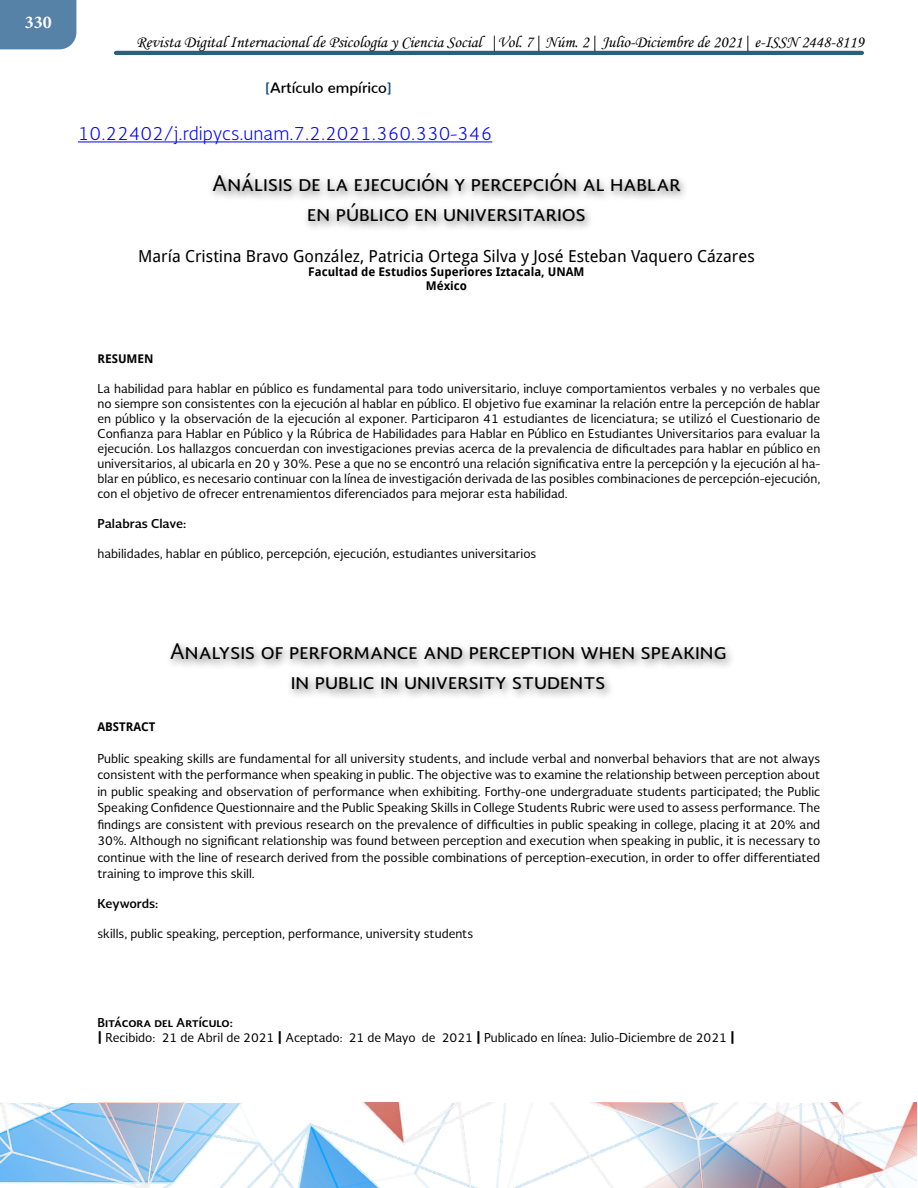
<style>
.page{position:relative;width:918px;height:1188px;background:#fff}
.page>*{position:absolute;margin:0;border:0;box-sizing:border-box;transform-origin:0 0}
.Título_ingles_artícu{font:21px "Soberana Sans";color:#000}
.Título_artículo_para{font:21px "Soberana Sans";color:#000}
.t1{font:300 18px "Soberana Sans";color:#00f}
.t2{font:700 18px "Minion Pro";color:#fff}
.t3{font:16.5px "Monotype Corsiva";color:#000}
.autores_texto{font:16.5px "Droid Sans";color:#000}
.Seccion_de_articulo{font:600 15px "Nunito";color:#000}
.Palabras_claves_text{font:12px/15px "Soberana Sans";color:#000;text-align:justify}
.Abstract_texto{font:12px/16.5px "Soberana Sans";color:#000;text-align:justify}
.Bitacora_texto{font:12px "Soberana Sans";color:#000}
.Pais_texto{font:700 12px "Droid Sans";color:#000}
.Palabras_claves_rotu{font:700 12px "Soberana Sans";letter-spacing:-.005em;color:#000}
.Bitacora_rotulo{font:700 12px "Soberana Sans";color:#000}
.Abstract_rotulo{font:700 12px "Droid Sans";color:#000}
.Resumen_rotulo{font:700 12px "Droid Sans";color:#000}
.s1{color:#0f4c81}
.s2{font-weight:900}
</style>
<div class="page">
<div style="left:208px;top:169px;width:481px;height:63px;background:#000;opacity:.6"></div>
<div style="left:165px;top:640px;width:570px;height:61px;background:#000;opacity:.6"></div>
<div style="left:0;top:0;width:76px;height:49px;background:#5782a7"></div>
<hr style="left:78px;top:141px;width:414px;height:1px;background:#00f">
<hr style="left:114px;top:51px;width:750px;height:4px;background:#2b607d;border-radius:2px">
<img style="left:0;top:1103px;width:917px;height:84px">
<p class="t2" style="left:25px;top:10px;width:28px">330</p>
<p class="t3" style="left:136px;top:31px;width:729px">Revista Digital Internacional de Psicología y Ciencia Social |Vol. 7| Núm. 2| Julio-Diciembre de 2021| e-ISSN 2448-8119</p>
<p class="Seccion_de_articulo" style="left:265px;top:75px;width:128px"><span class="s1">[</span>Artículo empírico<span class="s1">]</span></p>
<p class="t1" style="left:78px;top:122px;width:416px">10.22402/j.rdipycs.unam.7.2.2021.360.330-346</p>
<p class="Título_artículo_para" style="left:212px;top:169px;width:470px">Análisis de la ejecución y percepción al hablar</p>
<p class="Título_artículo_para" style="left:307px;top:199px;width:280px">en público en universitarios</p>
<p class="autores_texto" style="left:138px;top:244px;width:618px">María Cristina Bravo González, Patricia Ortega Silva y José Esteban Vaquero Cázares</p>
<p class="Pais_texto" style="left:308px;top:263px;width:278px">Facultad de Estudios Superiores Iztacala, UNAM</p>
<p class="Pais_texto" style="left:426px;top:278px;width:43px">México</p>
<p class="Resumen_rotulo" style="left:97px;top:350px;width:58px">RESUMEN</p>
<p class="Palabras_claves_text" style="left:97px;top:380px;width:724px">La habilidad para hablar en público es fundamental para todo universitario, incluye comportamientos verbales y no verbales que no siempre son consistentes con la ejecución al hablar en público. El objetivo fue examinar la relación entre la percepción de hablar en público y la observación de la ejecución al exponer. Participaron 41 estudiantes de licenciatura; se utilizó el Cuestionario de Confianza para Hablar en Público y la Rúbrica de Habilidades para Hablar en Público en Estudiantes Universitarios para evaluar la ejecución. Los hallazgos concuerdan con investigaciones previas acerca de la prevalencia de dificultades para hablar en público en universitarios, al ubicarla en 20 y 30%. Pese a que no se encontró una relación significativa entre la percepción y la ejecución al ha&shy;blar en público, es necesario continuar con la línea de investigación derivada de las posibles combinaciones de percepción-ejecución, con el objetivo de ofrecer entrenamientos diferenciados para mejorar esta habilidad.</p>
<p class="Palabras_claves_rotu" style="left:97px;top:515px;width:90px">Palabras Clave:</p>
<p class="Palabras_claves_text" style="left:97px;top:545px;width:441px">habilidades, hablar en público, percepción, ejecución, estudiantes universitarios</p>
<p class="Título_ingles_artícu" style="left:170px;top:638px;width:558px">Analysis of performance and perception when speaking</p>
<p class="Título_ingles_artícu" style="left:291px;top:668px;width:316px">in public in university students</p>
<p class="Abstract_rotulo" style="left:97px;top:718px;width:59px">ABSTRACT</p>
<p class="Abstract_texto" style="left:97px;top:750px;width:724px">Public speaking skills are fundamental for all university students, and include verbal and nonverbal behaviors that are not always consistent with the performance when speaking in public. The objective was to examine the relationship between perception about in public speaking and observation of performance when exhibiting. Forthy-one undergraduate students participated; the Public Speaking Confidence Questionnaire and the Public Speaking Skills in College Students Rubric were used to assess performance. The findings are consistent with previous research on the prevalence of difficulties in public speaking in college, placing it at 20% and 30%. Although no significant relationship was found between perception and execution when speaking in public, it is necessary to continue with the line of research derived from the possible combinations of perception-execution, in order to offer differentiated training to improve this skill.</p>
<p class="Palabras_claves_rotu" style="left:97px;top:896px;width:63px">Keywords:</p>
<p class="Palabras_claves_text" style="left:97px;top:926px;width:377px">skills, public speaking, perception, performance, university students</p>
<p class="Bitacora_rotulo" style="left:97px;top:1015px;width:137px">Bitácora del Artículo:</p>
<p class="Bitacora_texto" style="left:97px;top:1030px;width:639px"><span class="s2">|</span> Recibido: 21 de Abril de 2021 <span class="s2">|</span> Aceptado: 21 de Mayo de 2021 <span class="s2">|</span> Publicado en línea: Julio-Diciembre de 2021 <span class="s2">|</span></p>
</div>
